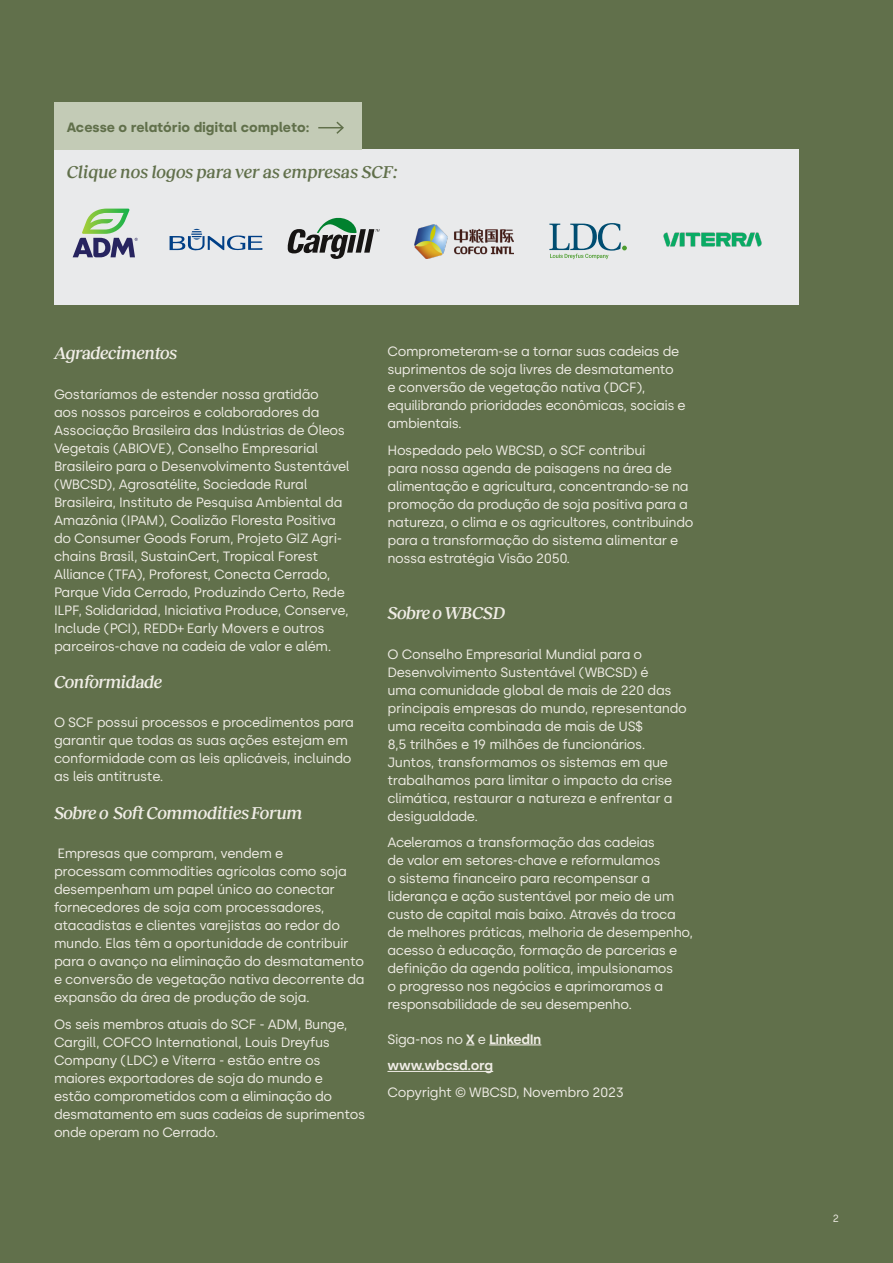
<style>
.page{position:relative;width:893px;height:1263px;background:#61704b}
.page>*{position:absolute;margin:0;border:0;box-sizing:border-box;transform-origin:0 0}
.Body___Copy_-_SA5mm{font:italic 500 18px "Reckless";letter-spacing:-.03em;color:#f0ede6}
.Body___Copy_-_SA5mm-2{font:italic 500 18px "Reckless";letter-spacing:-.01em;color:#61704b}
.Body{font:13.5px/18px "Silka";letter-spacing:-.025em;color:#f0ede6}
.Bullet_numbers{font:13.5px/18px "Silka";letter-spacing:-.03em;color:#f0ede6}
.t1{font:700 13.5px "Silka";color:#61704b}
.Body-2{font:600 13.5px "Silka";letter-spacing:-.025em;color:#f0ede6}
.t2{font:10.5px "Silka";color:#f0ede6}
.s1{font-weight:600}
</style>
<div class="page">
<hr style="left:489px;top:1044px;width:52px;height:1px;background:#f0ede6">
<hr style="left:387px;top:1071px;width:106px;height:1px;background:#f0ede6">
<div style="left:54px;top:149px;width:744px;height:155px;background:#e9eaeb"></div>
<svg style="left:73px;top:209px;width:65px;height:48px"></svg>
<svg style="left:170px;top:229px;width:92px;height:21px"></svg>
<svg style="left:287px;top:218px;width:93px;height:41px"></svg>
<img style="left:414px;top:225px;width:100px;height:33px">
<img style="left:663px;top:232px;width:99px;height:15px">
<svg style="left:549px;top:223px;width:78px;height:36px"></svg>
<div style="left:54px;top:102px;width:307px;height:47px;background:#c3cbb6"></div>
<svg style="left:318px;top:121px;width:26px;height:13px"></svg>
<p class="t1" style="left:67px;top:119px;width:244px">Acesse o relatório digital completo:</p>
<p class="Body___Copy_-_SA5mm-2" style="left:67px;top:159px;width:332px">Clique nos logos para ver as empresas SCF:</p>
<p class="Body___Copy_-_SA5mm" style="left:54px;top:340px;width:125px">Agradecimentos</p>
<p class="Body" style="left:54px;top:385px;width:297px">Gostaríamos de estender nossa gratidão<br>aos nossos parceiros e colaboradores da Associação Brasileira das Indústrias de Óleos Vegetais (ABIOVE), Conselho Empresarial Brasileiro para o Desenvolvimento Sustentável (WBCSD), Agrosatélite, Sociedade Rural Brasileira, Instituto de Pesquisa Ambiental da Amazônia (IPAM), Coalizão Floresta Positiva do Consumer Goods Forum, Projeto GIZ Agri&shy;chains Brasil, SustainCert, Tropical Forest Alliance (TFA), Proforest, Conecta Cerrado, Parque Vida Cerrado, Produzindo Certo, Rede ILPF, Solidaridad, Iniciativa Produce, Conserve, Include (PCI), REDD+ Early Movers e outros parceiros-chave na cadeia de valor e além.</p>
<p class="Body___Copy_-_SA5mm" style="left:54px;top:669px;width:110px">Conformidade</p>
<p class="Body" style="left:54px;top:714px;width:302px">O SCF possui processos e procedimentos para garantir que todas as suas ações estejam em conformidade com as leis aplicáveis, incluindo as leis antitruste.</p>
<p class="Body___Copy_-_SA5mm" style="left:54px;top:800px;width:250px">Sobre o Soft Commodities Forum</p>
<p class="Body" style="left:54px;top:844px;width:312px">Empresas que compram, vendem e<br>processam commodities agrícolas como soja desempenham um papel único ao conectar fornecedores de soja com processadores, atacadistas e clientes varejistas ao redor do mundo. Elas têm a oportunidade de contribuir para o avanço na eliminação do desmatamento e conversão de vegetação nativa decorrente da expansão da área de produção de soja.</p>
<p class="Body" style="left:54px;top:1015px;width:313px">Os seis membros atuais do SCF - ADM, Bunge, Cargill, COFCO International, Louis Dreyfus Company (LDC) e Viterra - estão entre os maiores exportadores de soja do mundo e<br>estão comprometidos com a eliminação do desmatamento em suas cadeias de suprimentos onde operam no Cerrado.</p>
<p class="Body" style="left:387px;top:342px;width:300px">Comprometeram-se a tornar suas cadeias de suprimentos de soja livres de desmatamento<br>e conversão de vegetação nativa (DCF), equilibrando prioridades econômicas, sociais e ambientais.</p>
<p class="Body" style="left:387px;top:441px;width:307px">Hospedado pelo WBCSD, o SCF contribui<br>para nossa agenda de paisagens na área de alimentação e agricultura, concentrando-se na promoção da produção de soja positiva para a natureza, o clima e os agricultores, contribuindo para a transformação do sistema alimentar e nossa estratégia Visão 2050.</p>
<p class="Body___Copy_-_SA5mm" style="left:387px;top:600px;width:119px">Sobre o WBCSD</p>
<p class="Bullet_numbers" style="left:387px;top:645px;width:301px">O Conselho Empresarial Mundial para o Desenvolvimento Sustentável (WBCSD) é<br>uma comunidade global de mais de 220 das principais empresas do mundo, representando uma receita combinada de mais de US$<br>8,5 trilhões e 19 milhões de funcionários.<br>Juntos, transformamos os sistemas em que trabalhamos para limitar o impacto da crise climática, restaurar a natureza e enfrentar a desigualdade.</p>
<p class="Bullet_numbers" style="left:387px;top:833px;width:307px">Aceleramos a transformação das cadeias<br>de valor em setores-chave e reformulamos<br>o sistema financeiro para recompensar a liderança e ação sustentável por meio de um custo de capital mais baixo. Através da troca de melhores práticas, melhoria de desempenho, acesso à educação, formação de parcerias e definição da agenda política, impulsionamos<br>o progresso nos negócios e aprimoramos a responsabilidade de seu desempenho.</p>
<p class="Body" style="left:387px;top:1030px;width:155px">Siga-nos no <span class="s1">X</span> e <span class="s1">LinkedIn</span></p>
<p class="Body-2" style="left:387px;top:1057px;width:107px">www.wbcsd.org</p>
<p class="Body" style="left:387px;top:1083px;width:238px">Copyright © WBCSD, Novembro 2023</p>
<p class="t2" style="left:833px;top:1212px;width:8px">2</p>
</div>
